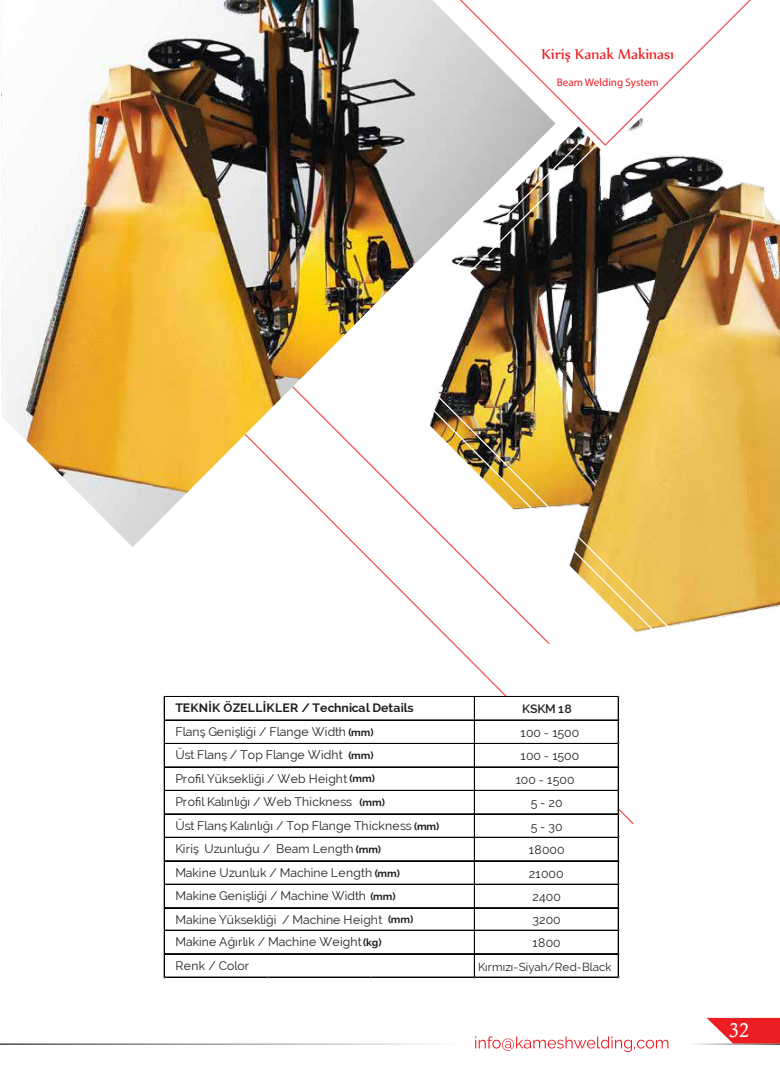
<style>
.page{position:relative;width:780px;height:1088px;background:#fff}
.page>*{position:absolute;margin:0;border:0;box-sizing:border-box;transform-origin:0 0}
.t1{font:20px "Calisto";color:#fff}
.t2{font:17.5px "Nyala";color:#ed1d24}
.t3{font:12.25px/23.4px "Raleway";color:#231f20}
.t4{font:700 12.25px "Raleway";letter-spacing:.01em;color:#231f20}
.t5{font:600 12.25px "Raleway";letter-spacing:-.01em;color:#231f20}
.t6{font:11.5px "Raleway";color:#231f20}
.t7{font:11px "Myriad Pro";color:#ed1d24}
.t8{font:700 10.38px "Raleway";color:#231f20}
.s1{font-weight:700;font-size:10.38px}
</style>
<div class="page">
<img style="left:2px;top:0;width:353px;height:547px">
<img style="left:355px;top:71px;width:425px;height:536px">
<img style="left:371px;top:0;width:19px;height:696px">
<img style="left:390px;top:0;width:387px;height:720px">
<svg style="left:573px;top:0;width:185px;height:154px"></svg>
<svg style="left:457px;top:0;width:296px;height:147px"></svg>
<div style="left:165px;top:697px;width:454px;height:281px;background:#fff"></div>
<hr style="left:165px;top:696px;width:454px;height:1px;background:#010101">
<hr style="left:165px;top:720px;width:454px;height:1px;background:#010101">
<hr style="left:165px;top:743px;width:454px;height:1px;background:#010101">
<hr style="left:165px;top:766px;width:454px;height:1px;background:#010101">
<hr style="left:165px;top:767px;width:454px;height:1px;background:#010101">
<hr style="left:165px;top:790px;width:454px;height:1px;background:#010101">
<hr style="left:165px;top:813px;width:454px;height:1px;background:#010101">
<hr style="left:165px;top:814px;width:454px;height:1px;background:#010101">
<hr style="left:165px;top:837px;width:454px;height:1px;background:#010101">
<hr style="left:165px;top:860px;width:454px;height:1px;background:#010101">
<hr style="left:165px;top:861px;width:454px;height:1px;background:#010101">
<hr style="left:165px;top:884px;width:454px;height:1px;background:#010101">
<hr style="left:165px;top:907px;width:454px;height:1px;background:#010101">
<hr style="left:165px;top:930px;width:454px;height:1px;background:#010101">
<hr style="left:165px;top:953px;width:454px;height:1px;background:#010101">
<hr style="left:164px;top:696px;width:1px;height:282px;background:#010101">
<hr style="left:474px;top:697px;width:1px;height:281px;background:#010101">
<hr style="left:165px;top:977px;width:454px;height:1px;background:#010101">
<hr style="left:618px;top:697px;width:1px;height:281px;background:#010101">
<svg style="left:475px;top:1036px;width:193px;height:16px"></svg>
<svg style="left:707px;top:1018px;width:73px;height:25px"></svg>
<h2 class="t2" style="left:541px;top:44px;width:134px">Kiriş Kanak Makinası</h2>
<p class="t7" style="left:557px;top:75px;width:103px">Beam Welding System</p>
<p class="t4" style="left:175px;top:701px;width:240px">TEKNİK ÖZELLİKLER / Technical Details</p>
<p class="t3" style="left:175px;top:720px;width:265px">Flanş Genişliği / Flange Width<br>Üst Flanş / Top Flange Widht <span class="s1">(mm)<br></span>Profil Yüksekliği / Web Height<br>Profil Kalınlığı / Web Thickness<br>Üst Flanş Kalınlığı / Top Flange Thickness <span class="s1">(mm)<br></span>Kiriş Uzunluğu / Beam Length <span class="s1">(mm)<br></span>Makine Uzunluk / Machine Length <span class="s1">(mm)</span></p>
<p class="t8" style="left:370px;top:890px;width:27px">(mm)</p>
<p class="t3" style="left:175px;top:930px;width:207px">Makine Ağırlık / Machine Weight<span class="s1">(kg)<br></span>Renk / Color</p>
<p class="t8" style="left:348px;top:727px;width:27px">(mm)</p>
<p class="t8" style="left:349px;top:773px;width:27px">(mm)</p>
<p class="t8" style="left:359px;top:796px;width:27px">(mm)</p>
<p class="t3" style="left:175px;top:884px;width:208px">Makine Genişliği / Machine Width<br>Makine Yüksekliği / Machine Height</p>
<p class="t8" style="left:388px;top:913px;width:27px">(mm)</p>
<p class="t5" style="left:522px;top:702px;width:51px">KSKM 18</p>
<p class="t3" style="left:515px;top:721px;width:65px;text-align:center">100 - 1500<br>100 - 1500<br>100 - 1500<br>5-20<br>5-30<br>18000<br>21000<br>2400<br>3200<br>1800</p>
<p class="t6" style="left:478px;top:960px;width:135px">Kırmızı-Siyah/Red-Black</p>
<h1 class="t1" style="left:728px;top:1018px;width:22px">32</h1>
</div>
